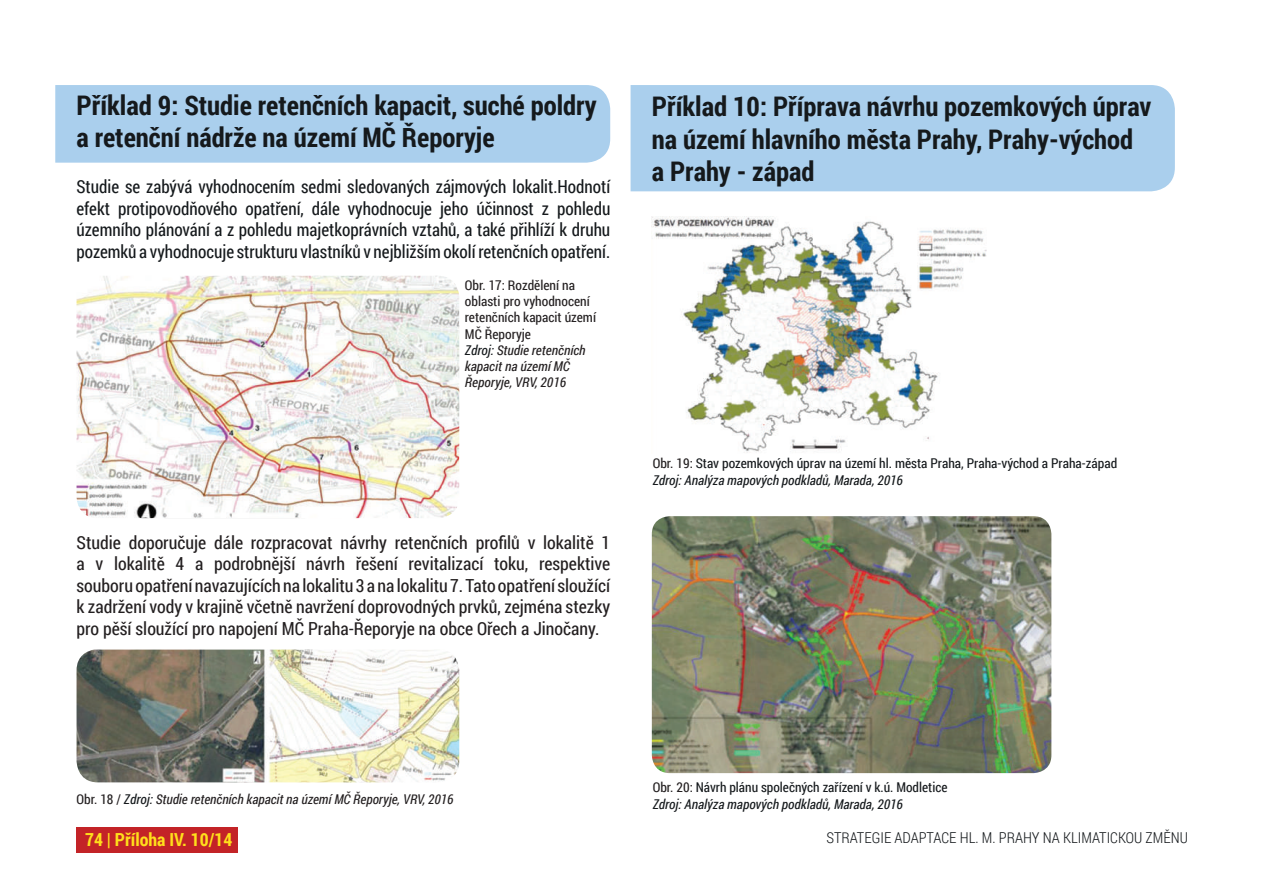
<style>
.page{position:relative;width:1263px;height:893px;background:#fff}
.page>*{position:absolute;margin:0;border:0;box-sizing:border-box;transform-origin:0 0}
.t1{font:700 27px/32.4px "Roboto Condensed";color:#15191c}
.t2{font:18px/21.6px "Roboto Condensed";color:#231f20;text-align:justify}
.t3{font:18px/21.6px "Roboto Condensed";color:#15191c;text-align:justify;scale:.95 1}
.t4{font:700 18px "Roboto Condensed";color:#ffdf1b}
.t5{font:300 15px "Roboto Condensed";color:#15191c}
.t6{font:13.5px/16.2px "Roboto Condensed";color:#15191c}
.t7{font:13.5px/16.2px "Roboto Condensed";color:#231f20}
.t8{font:italic 13.5px "Roboto Condensed";color:#231f20}
.s1{font-style:italic;color:#15191c}
.s2{font-style:italic}
.s3{color:#231f20}
.s4{font-style:normal}
.s5{color:#15191c}
</style>
<div class="page">
<div style="left:77px;top:827px;width:161px;height:26px;background:#c32327"></div>
<div style="left:55px;top:85px;width:555px;height:78px;background:#aacfed"></div>
<div style="left:630px;top:85px;width:545px;height:106px;background:#aacfed"></div>
<img style="left:77px;top:276px;width:382px;height:242px">
<img style="left:77px;top:650px;width:382px;height:132px">
<img style="left:652px;top:216px;width:335px;height:237px">
<img style="left:652px;top:516px;width:399px;height:257px">
<h1 class="t1" style="left:77px;top:88px;width:522px">Příklad 9: Studie retenčních kapacit, suché poldry a retenční nádrže na území MČ Řeporyje</h1>
<p class="t3" style="left:77px;top:175px;width:563px">Studie se zabývá vyhodnocením sedmi sledovaných zájmových lokalit.Hodnotí efekt protipovodňového opatření, dále vyhodnocuje jeho účinnost z pohledu územního plánování a z pohledu majetkoprávních vztahů, a také přihlíží k druhu pozemků a vyhodnocuje strukturu vlastníků v nejbližším okolí retenčních opatření.</p>
<p class="t7" style="left:465px;top:277px;width:133px">Obr. 17: Rozdělení na oblasti pro vyhodnocení retenčních kapacit území<br>MČ Řeporyje<br><span class="s1">Zdroj:</span> <span class="s2">Studie retenčních kapacit na území MČ<br>Řeporyje, VRV, 2016</span></p>
<p class="t2" style="left:77px;top:531px;width:535px">Studie doporučuje dále rozpracovat návrhy retenčních profilů v lokalitě 1 a v lokalitě 4 a podrobnější návrh řešení revitalizací toku, respektive souboru opatření navazujících na lokalitu 3 a na lokalitu 7. Tato opatření sloužící k zadržení vody v krajině včetně navržení doprovodných prvků, zejména stezky pro pěší sloužící pro napojení MČ Praha-Řeporyje na obce Ořech a Jinočany.</p>
<h1 class="t1" style="left:652px;top:89px;width:501px">Příklad 10: Příprava návrhu pozemkových úprav na území hlavního města Prahy, Prahy-východ a Prahy - západ</h1>
<p class="t6" style="left:653px;top:455px;width:466px"><span class="s3">Obr. 19:</span> Stav pozemkových úprav na území hl. města Praha, Praha-východ a Praha-západ<br><span class="s2">Zdroj: Analýza mapových podkladů, Marada, 2016</span></p>
<p class="t8" style="left:77px;top:790px;width:378px"><span class="s4">Obr. 18 /</span> <span class="s5">Zdroj:</span> Studie retenčních kapacit na území MČ Řeporyje, VRV, 2016</p>
<p class="t6" style="left:653px;top:779px;width:296px"><span class="s3">Obr. 20:</span> Návrh plánu společných zařízení v k.ú. Modletice<br><span class="s2">Zdroj: Analýza mapových podkladů, Marada, 2016</span></p>
<p class="t4" style="left:85px;top:827px;width:149px">74 | Příloha IV. 10/14</p>
<p class="t5" style="left:826px;top:827px;width:363px">STRATEGIE ADAPTACE HL. M. PRAHY NA KLIMATICKOU ZMĚNU</p>
</div>
